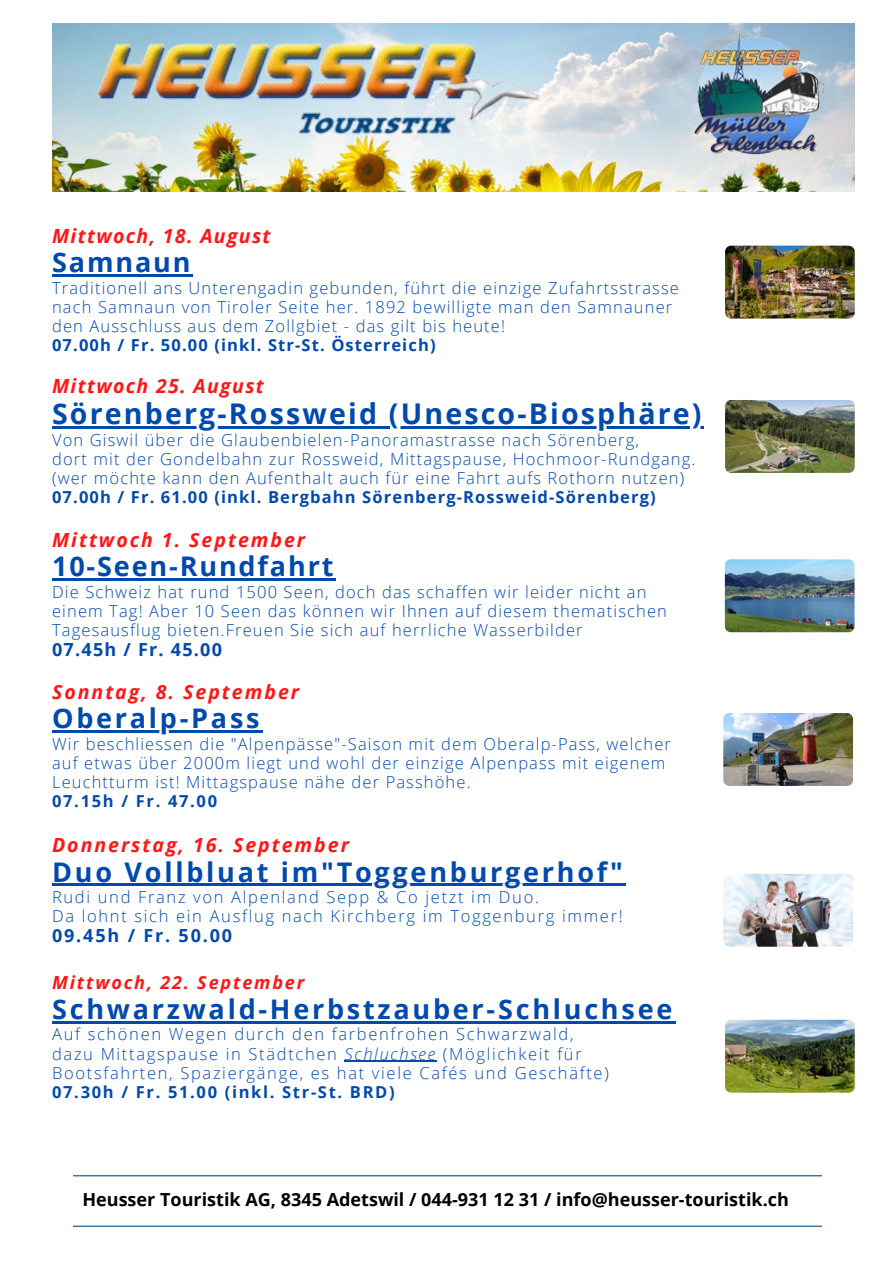
<style>
.page{position:relative;width:894px;height:1264px;background:#fff}
.page>*{position:absolute;margin:0;border:0;box-sizing:border-box;transform-origin:0 0}
.t1{font:700 28.5px "Open Sans";letter-spacing:.075em;color:#004aad}
.t2{font:700 27px "Open Sans";letter-spacing:.1em;color:#004aad}
.t3{font:700 27px "Open Sans";letter-spacing:.07em;color:#004aad}
.t4{font:italic 700 19.5px "Open Sans";letter-spacing:.1em;color:#ff1616}
.t5{font:italic 700 19.5px "Open Sans";letter-spacing:.07em;color:#ff1616}
.t6{font:700 18px "Open Sans";color:#000}
.t7{font:700 18px "Open Sans";letter-spacing:.085em;color:#004aad}
.t8{font:italic 700 18px "Open Sans";letter-spacing:.1em;color:#ff1616}
.t9{font:300 16.5px/19.2px "Open Sans";letter-spacing:.07em;color:#004aad}
.t10{font:300 16.5px "Open Sans";letter-spacing:.1em;color:#004aad}
.t11{font:700 16.5px "Open Sans";letter-spacing:.07em;color:#004aad}
.t12{font:700 16.5px "Open Sans";letter-spacing:.1em;color:#004aad}
.s1{font-style:italic}
</style>
<div class="page">
<img style="left:73px;top:1175px;width:748px;height:51px">
<img style="left:52px;top:24px;width:802px;height:168px">
<img style="left:94px;top:32px;width:444px;height:110px">
<img style="left:683px;top:24px;width:146px;height:150px">
<hr style="left:52px;top:274px;width:140px;height:3px;background:#004aad">
<hr style="left:52px;top:426px;width:651px;height:3px;background:#004aad">
<hr style="left:52px;top:578px;width:283px;height:3px;background:#004aad">
<hr style="left:52px;top:730px;width:210px;height:3px;background:#004aad">
<hr style="left:52px;top:883px;width:573px;height:3px;background:#004aad">
<hr style="left:52px;top:1021px;width:623px;height:2px;background:#004aad">
<hr style="left:344px;top:1060px;width:93px;height:1px;background:#004aad">
<img style="left:724px;top:246px;width:130px;height:72px;border-radius:6px">
<img style="left:724px;top:1019px;width:130px;height:73px;border-radius:6px">
<img style="left:723px;top:873px;width:129px;height:73px;border-radius:6px">
<img style="left:723px;top:713px;width:129px;height:73px;border-radius:6px">
<img style="left:724px;top:559px;width:130px;height:73px;border-radius:6px">
<img style="left:724px;top:400px;width:130px;height:73px;border-radius:6px">
<p class="t5" style="left:52px;top:222px;width:220px">Mittwoch, 18. August</p>
<p class="t3" style="left:52px;top:243px;width:140px">Samnaun</p>
<p class="t9" style="left:52px;top:277px;width:628px">Traditionell ans Unterengadin gebunden, führt die einzige Zufahrtsstrasse</p>
<p class="t9" style="left:52px;top:297px;width:621px">nach Samnaun von Tiroler Seite her. 1892 bewilligte man den Samnauner</p>
<p class="t9" style="left:52px;top:316px;width:454px">den Ausschluss aus dem Zollgbiet - das gilt bis heute!</p>
<p class="t11" style="left:52px;top:333px;width:385px">07.00h / Fr. 50.00 (inkl. Str-St. Österreich)</p>
<p class="t5" style="left:52px;top:372px;width:213px">Mittwoch 25. August</p>
<p class="t1" style="left:52px;top:394px;width:650px">Sörenberg-Rossweid (Unesco-Biosphäre)</p>
<p class="t9" style="left:52px;top:429px;width:588px">Von Giswil über die Glaubenbielen-Panoramastrasse nach Sörenberg,</p>
<p class="t9" style="left:52px;top:449px;width:644px">dort mit der Gondelbahn zur Rossweid, Mittagspause, Hochmoor-Rundgang.</p>
<p class="t11" style="left:52px;top:485px;width:605px">07.00h / Fr. 61.00 (inkl. Bergbahn Sörenberg-Rossweid-Sörenberg)</p>
<p class="t4" style="left:52px;top:526px;width:254px">Mittwoch 1. September</p>
<p class="t3" style="left:52px;top:547px;width:283px">10-Seen-Rundfahrt</p>
<p class="t9" style="left:52px;top:581px;width:595px">Die Schweiz hat rund 1500 Seen, doch das schaffen wir leider nicht an</p>
<p class="t9" style="left:52px;top:601px;width:616px">einem Tag! Aber 10 Seen das können wir Ihnen auf diesem thematischen<br>Tagesausflug bieten.Freuen Sie sich auf herrliche Wasserbilder</p>
<p class="t7" style="left:52px;top:637px;width:171px">07.45h / Fr. 45.00</p>
<p class="t4" style="left:52px;top:678px;width:248px">Sonntag, 8. September</p>
<p class="t2" style="left:52px;top:699px;width:209px">Oberalp-Pass</p>
<p class="t9" style="left:52px;top:733px;width:620px">Wir beschliessen die "Alpenpässe"-Saison mit dem Oberalp-Pass, welcher</p>
<p class="t9" style="left:52px;top:753px;width:614px">auf etwas über 2000m liegt und wohl der einzige Alpenpass mit eigenem</p>
<p class="t9" style="left:52px;top:772px;width:420px">Leuchtturm ist! Mittagspause nähe der Passhöhe.</p>
<p class="t12" style="left:52px;top:789px;width:166px">07.15h / Fr. 47.00</p>
<p class="t4" style="left:52px;top:831px;width:298px">Donnerstag, 16. September</p>
<p class="t2" style="left:52px;top:852px;width:572px">Duo Vollbluat im"Toggenburgerhof"</p>
<p class="t10" style="left:52px;top:885px;width:488px">Rudi und Franz von Alpenland Sepp &amp; Co jetzt im Duo.</p>
<p class="t10" style="left:52px;top:904px;width:572px">Da lohnt sich ein Ausflug nach Kirchberg im Toggenburg immer!</p>
<p class="t7" style="left:52px;top:923px;width:181px">09.45h / Fr. 50.00</p>
<p class="t8" style="left:52px;top:969px;width:254px">Mittwoch, 22. September</p>
<p class="t2" style="left:52px;top:990px;width:621px">Schwarzwald-Herbstzauber-Schluchsee</p>
<p class="t10" style="left:52px;top:1023px;width:523px">Auf schönen Wegen durch den farbenfrohen Schwarzwald,</p>
<p class="t10" style="left:52px;top:1042px;width:531px">dazu Mittagspause in Städtchen <span class="s1">Schluchsee</span> (Möglichkeit für</p>
<p class="t10" style="left:52px;top:1061px;width:558px">Bootsfahrten, Spaziergänge, es hat viele Cafés und Geschäfte)</p>
<p class="t12" style="left:52px;top:1080px;width:344px">07.30h / Fr. 51.00 (inkl. Str-St. BRD)</p>
<p class="t9" style="left:52px;top:468px;width:633px">(wer möchte kann den Aufenthalt auch für eine Fahrt aufs Rothorn nutzen)</p>
<p class="t6" style="left:82px;top:1186px;width:708px">Heusser Touristik AG, 8345 Adetswil / 044-931 12 31 / info@heusser-touristik.ch</p>
</div>
